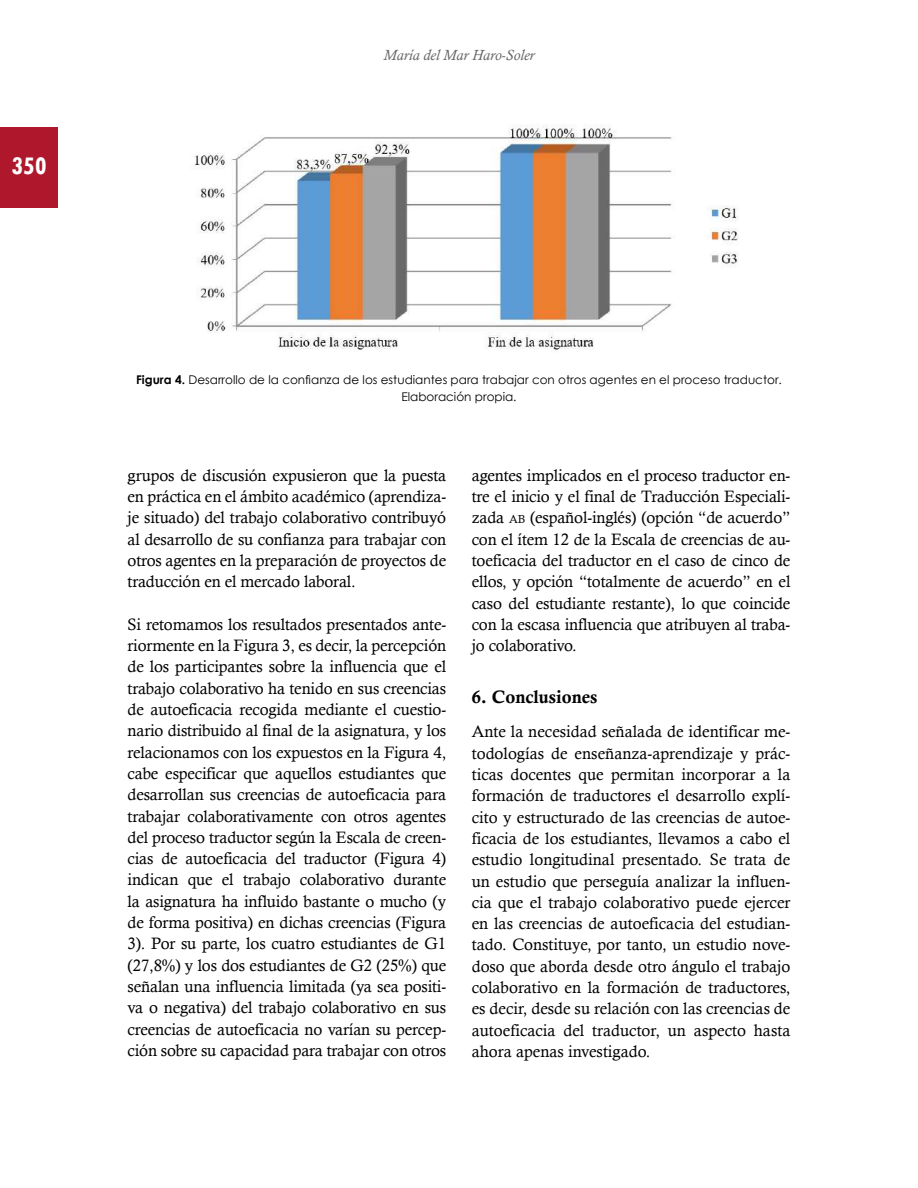
<style>
.page{position:relative;width:918px;height:1188px;background:#fff}
.page>*{position:absolute;margin:0;border:0;box-sizing:border-box;transform-origin:0 0}
.t1{font:700 condensed 27px "Tw Cen";color:#fff}
.t2{font:18px "Calis MT Bol";color:#000}
.t3{font:16.5px/21.3px "Calisto";letter-spacing:-.01em;color:#000;text-align:justify}
.t4{font:italic 15px "Calisto";color:#666}
.t5{font:12px/16.5px "Century Gothic";color:#000;text-align:center}
.s1{font-weight:700}
.s2{font-size:11.55px}
</style>
<div class="page">
<div style="left:0;top:128px;width:58px;height:80px;background:#af182c"></div>
<img style="left:194px;top:124px;width:545px;height:226px">
<h1 class="t1" style="left:11px;top:149px;width:37px">350</h1>
<p class="t4" style="left:383px;top:47px;width:153px">María del Mar Haro-Soler</p>
<p class="t5" style="left:136px;top:371px;width:647px"><span class="s1">Figura 4.</span> Desarrollo de la confianza de los estudiantes para trabajar con otros agentes en el proceso traductor.<br>Elaboración propia.</p>
<p class="t3" style="left:128px;top:464px;width:320px">grupos de discusión expusieron que la puesta en práctica en el ámbito académico (aprendiza&shy;je situado) del trabajo colaborativo contribuyó al desarrollo de su confianza para trabajar con otros agentes en la preparación de proyectos de traducción en el mercado laboral.</p>
<p class="t3" style="left:128px;top:613px;width:320px">Si retomamos los resultados presentados ante&shy;riormente en la Figura 3, es decir, la percepción de los participantes sobre la influencia que el trabajo colaborativo ha tenido en sus creencias de autoeficacia recogida mediante el cuestio&shy;nario distribuido al final de la asignatura, y los relacionamos con los expuestos en la Figura 4, cabe especificar que aquellos estudiantes que desarrollan sus creencias de autoeficacia para trabajar colaborativamente con otros agentes del proceso traductor según la Escala de creen&shy;cias de autoeficacia del traductor (Figura 4) indican que el trabajo colaborativo durante la asignatura ha influido bastante o mucho (y de forma positiva) en dichas creencias (Figura 3). Por su parte, los cuatro estudiantes de G1 (27,8%) y los dos estudiantes de G2 (25%) que señalan una influencia limitada (ya sea positi&shy;va o negativa) del trabajo colaborativo en sus creencias de autoeficacia no varían su percep&shy;ción sobre su capacidad para trabajar con otros</p>
<p class="t3" style="left:472px;top:464px;width:320px">agentes implicados en el proceso traductor en&shy;tre el inicio y el final de Traducción Especiali&shy;zada <span class="s2">ab</span> (español-inglés) (opción “de acuerdo” con el ítem 12 de la Escala de creencias de au&shy;toeficacia del traductor en el caso de cinco de ellos, y opción “totalmente de acuerdo” en el caso del estudiante restante), lo que coincide con la escasa influencia que atribuyen al traba&shy;jo colaborativo.</p>
<p class="t2" style="left:472px;top:687px;width:127px">6. Conclusiones</p>
<p class="t3" style="left:472px;top:721px;width:320px">Ante la necesidad señalada de identificar me&shy;todologías de enseñanza-aprendizaje y prác&shy;ticas docentes que permitan incorporar a la formación de traductores el desarrollo explí&shy;cito y estructurado de las creencias de autoe&shy;ficacia de los estudiantes, llevamos a cabo el estudio longitudinal presentado. Se trata de un estudio que perseguía analizar la influen&shy;cia que el trabajo colaborativo puede ejercer en las creencias de autoeficacia del estudian&shy;tado. Constituye, por tanto, un estudio nove&shy;doso que aborda desde otro ángulo el trabajo colaborativo en la formación de traductores, es decir, desde su relación con las creencias de autoeficacia del traductor, un aspecto hasta ahora apenas investigado.</p>
</div>
